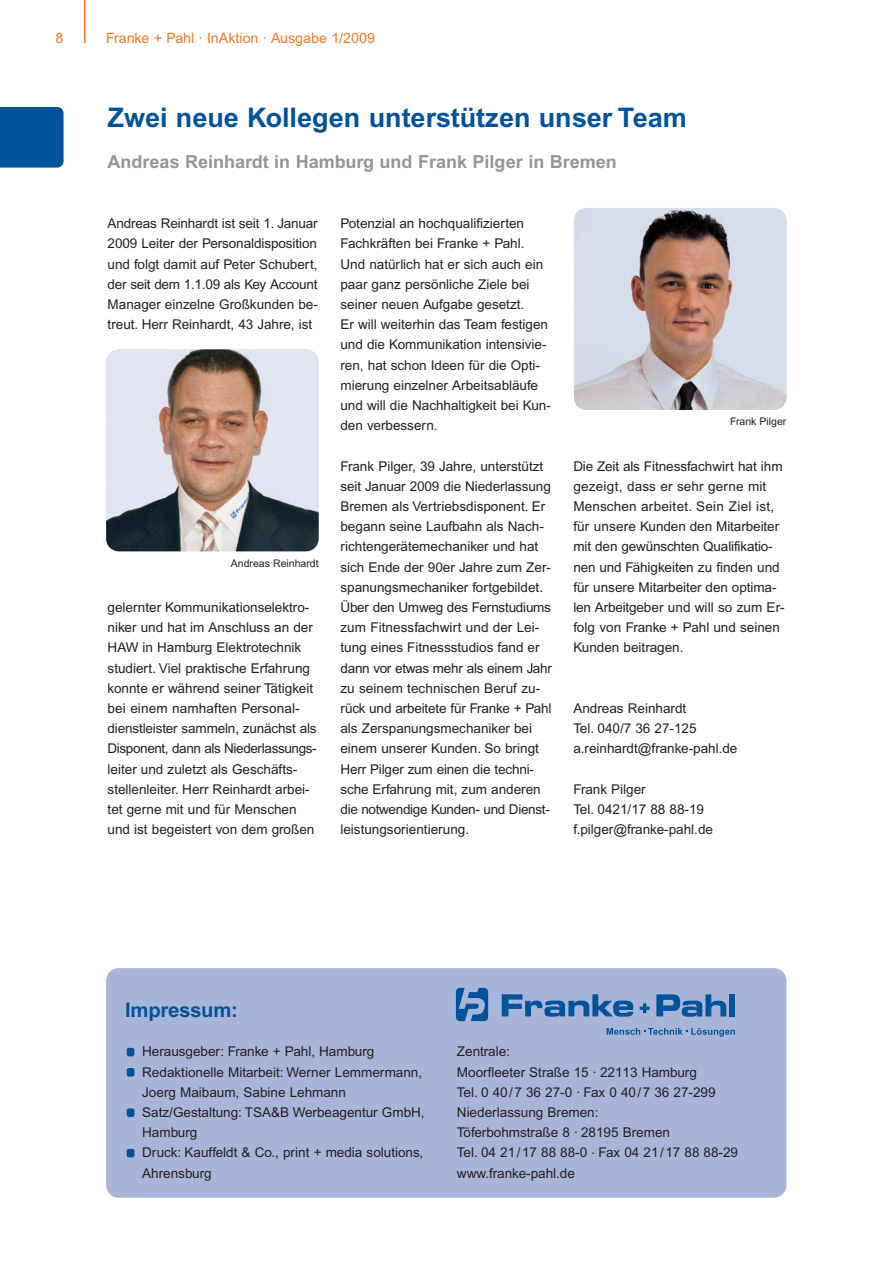
<style>
.page{position:relative;width:893px;height:1263px;background:#fff}
.page>*{position:absolute;margin:0;border:0;box-sizing:border-box;transform-origin:0 0}
.t1{font:700 27px "Arial";color:#00529b}
.t2{font:700 20.25px "Arial";letter-spacing:-.01em;color:#00529b}
.t3{font:700 18px "Arial";color:#939598}
.t4{font:14.25px "Arial";color:#f47920}
.t5{font:13.5px/20.2px "Arial";color:#231f20}
.t6{font:10.5px "Arial";color:#231f20}
</style>
<div class="page">
<hr style="left:84px;top:1px;width:2px;height:42px;background:#f47920">
<div style="left:0;top:107px;width:64px;height:61px;background:#00529b"></div>
<div style="left:106px;top:968px;width:680px;height:230px;background:#a8b5d9;border-radius:13px"></div>
<div style="left:127px;top:1149px;width:7px;height:8px;background:#00529b;border-radius:2px"></div>
<div style="left:127px;top:1108px;width:7px;height:9px;background:#00529b;border-radius:2px"></div>
<div style="left:127px;top:1068px;width:7px;height:8px;background:#00529b;border-radius:2px"></div>
<div style="left:127px;top:1048px;width:7px;height:8px;background:#00529b;border-radius:2px"></div>
<svg style="left:456px;top:988px;width:32px;height:33px"></svg>
<div style="left:729px;top:994px;width:6px;height:22px;background:#00529b"></div>
<svg style="left:640px;top:1003px;width:9px;height:10px"></svg>
<svg style="left:656px;top:994px;width:70px;height:23px"></svg>
<svg style="left:502px;top:994px;width:131px;height:23px"></svg>
<svg style="left:607px;top:1028px;width:128px;height:9px"></svg>
<img style="left:106px;top:349px;width:213px;height:202px;border-radius:13px">
<img style="left:574px;top:208px;width:212px;height:202px;border-radius:13px">
<p class="t4" style="left:56px;top:33px;width:9px">8</p>
<p class="t4" style="left:106px;top:33px;width:270px">Franke + Pahl · InAktion · Ausgabe 1/2009</p>
<h1 class="t1" style="left:108px;top:108px;width:581px">Zwei neue Kollegen unterstützen unser Team</h1>
<h3 class="t3" style="left:108px;top:155px;width:511px">Andreas Reinhardt in Hamburg und Frank Pilger in Bremen</h3>
<p class="t5" style="left:108px;top:215px;width:212px;text-align:justify">Andreas Reinhardt ist seit 1. Januar 2009 Leiter der Personaldisposition und folgt damit auf Peter Schubert, der seit dem 1.1.09 als Key Account Manager einzelne Großkunden be&shy;treut. Herr Reinhardt, 43 Jahre, ist</p>
<p class="t6" style="left:231px;top:560px;width:89px">Andreas Reinhardt</p>
<p class="t5" style="left:108px;top:598px;width:211px">gelernter Kommunikationselektro&shy;niker und hat im Anschluss an der HAW in Hamburg Elektrotechnik studiert. Viel praktische Erfahrung konnte er während seiner Tätigkeit bei einem namhaften Personal&shy;dienstleister sammeln, zunächst als Disponent, dann als Niederlassungs&shy;leiter und zuletzt als Geschäfts&shy;stellenleiter. Herr Reinhardt arbei&shy;tet gerne mit und für Menschen und ist begeistert von dem großen</p>
<p class="t5" style="left:340px;top:215px;width:212px">Potenzial an hochqualifizierten<br>Fachkräften bei Franke + Pahl.<br>Und natürlich hat er sich auch ein paar ganz persönliche Ziele bei seiner neuen Aufgabe gesetzt.<br>Er will weiterhin das Team festigen und die Kommunikation intensivie&shy;ren, hat schon Ideen für die Opti&shy;mierung einzelner Arbeitsabläufe und will die Nachhaltigkeit bei Kun&shy;den verbessern.</p>
<p class="t5" style="left:340px;top:457px;width:213px">Frank Pilger, 39 Jahre, unterstützt seit Januar 2009 die Niederlassung Bremen als Vertriebsdisponent. Er begann seine Laufbahn als Nach&shy;richtengerätemechaniker und hat sich Ende der 90er Jahre zum Zer&shy;spanungsmechaniker fortgebildet.<br>Über den Umweg des Fernstudiums zum Fitnessfachwirt und der Lei&shy;tung eines Fitnessstudios fand er dann vor etwas mehr als einem Jahr zu seinem technischen Beruf zu&shy;rück und arbeitete für Franke + Pahl als Zerspanungsmechaniker bei einem unserer Kunden. So bringt Herr Pilger zum einen die techni&shy;sche Erfahrung mit, zum anderen die notwendige Kunden- und Dienst&shy;leistungsorientierung.</p>
<p class="t5" style="left:573px;top:457px;width:213px">Die Zeit als Fitnessfachwirt hat ihm gezeigt, dass er sehr gerne mit<br>Menschen arbeitet. Sein Ziel ist, für unsere Kunden den Mitarbeiter mit den gewünschten Qualifikatio&shy;nen und Fähigkeiten zu finden und für unsere Mitarbeiter den optima&shy;len Arbeitgeber und will so zum Er&shy;folg von Franke + Pahl und seinen<br>Kunden beitragen.</p>
<p class="t6" style="left:730px;top:418px;width:58px">Frank Pilger</p>
<p class="t5" style="left:573px;top:699px;width:166px">Andreas Reinhardt<br>Tel. 040/7 36 27-125 a.reinhardt@franke-pahl.de</p>
<p class="t5" style="left:573px;top:780px;width:141px">Frank Pilger<br>Tel. 0421/17 88 88-19 f.pilger@franke-pahl.de</p>
<h2 class="t2" style="left:125px;top:1002px;width:114px">Impressum:</h2>
<p class="t5" style="left:142px;top:1043px;width:284px">Herausgeber: Franke + Pahl, Hamburg<br>Redaktionelle Mitarbeit: Werner Lemmermann,<br>Joerg Maibaum, Sabine Lehmann<br>Satz/Gestaltung: TSA&amp;B Werbeagentur GmbH,<br>Hamburg<br>Druck: Kauffeldt &amp; Co., print + media solutions,<br>Ahrensburg</p>
<p class="t5" style="left:457px;top:1043px;width:283px">Zentrale:<br>Moorfleeter Straße 15 . 22113 Hamburg<br>Tel. 0 40/7 36 27-0 . Fax 0 40/7 36 27-299<br>Niederlassung Bremen:<br>Töferbohmstraße 8 . 28195 Bremen<br>Tel. 04 21/17 88 88-0 . Fax 04 21/17 88 88-29 www.franke-pahl.de</p>
</div>
